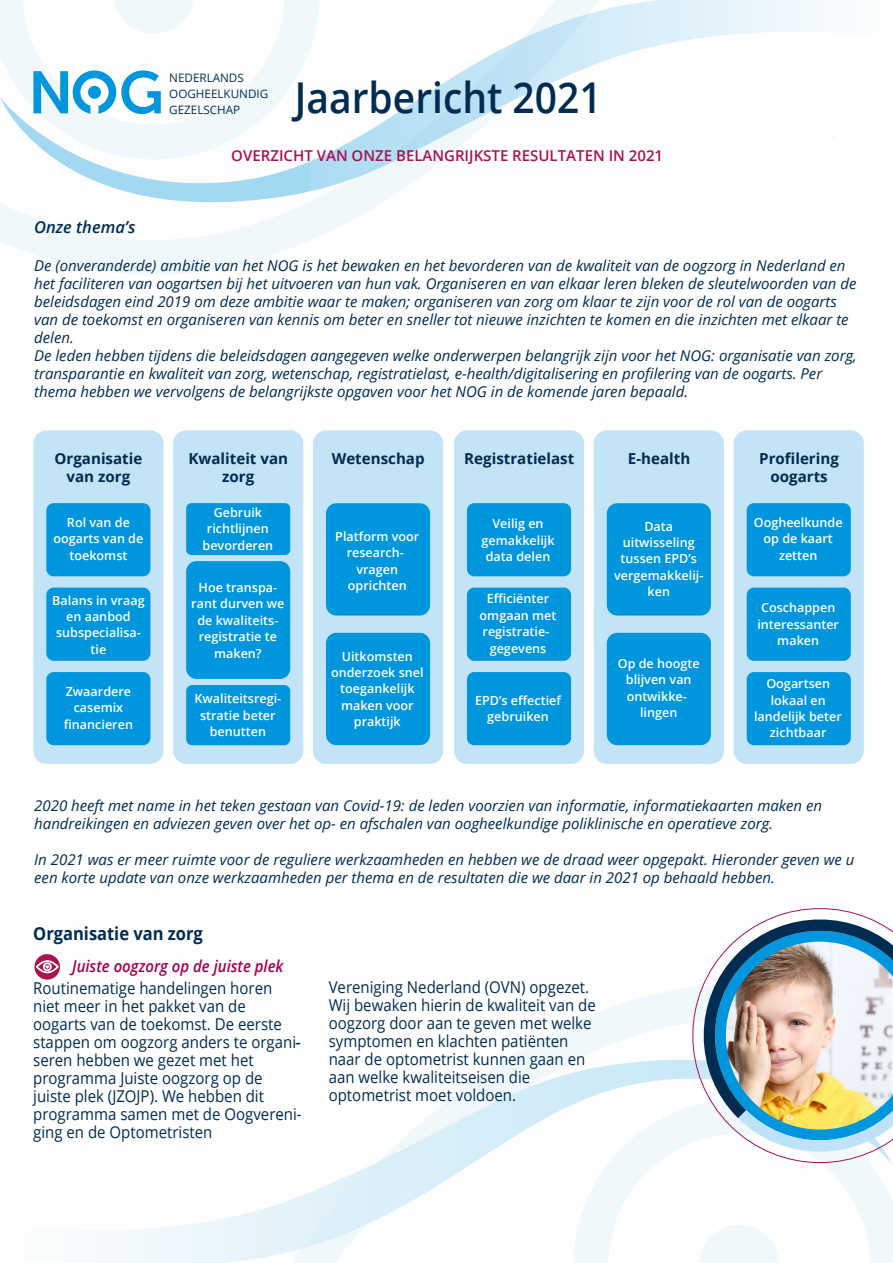
<style>
.page{position:relative;width:893px;height:1263px;background:#fff}
.page>*{position:absolute;margin:0;border:0;box-sizing:border-box;transform-origin:0 0}
.t1{font:600 42.45px "Open Sans";color:#002c51;scale:.92 1}
.t2{font:700 18px "Open Sans";color:#002c51;scale:.92 1}
.t3{font:italic 600 16.5px "Open Sans";color:#002c51}
.t4{font:16.35px/18px "Open Sans";color:#002c51;scale:.92 1}
.t5{font:italic 600 16.35px "Open Sans";color:#a50050;scale:.92 1}
.t6{font:700 15.15px/18.1px "Open Sans";color:#002c51;text-align:center}
.t7{font:italic 15px/18px "Open Sans";color:#002c51}
.t8{font:600 15px "Open Sans";color:#ab124f}
.t9{font:15px "Open Sans";color:#002c51}
.t10{font:600 12.6px/16.4px "Open Sans";color:#fff;text-align:center}
.t11{font:11.7px/16.2px "Open Sans";color:#002c51}
</style>
<div class="page">
<svg style="left:34px;top:956px;width:260px;height:307px"></svg>
<svg style="left:601px;top:0;width:233px;height:138px"></svg>
<svg style="left:0;top:0;width:601px;height:275px"></svg>
<svg style="left:0;top:0;width:320px;height:160px"></svg>
<svg style="left:113px;top:0;width:81px;height:34px"></svg>
<svg style="left:294px;top:984px;width:599px;height:279px"></svg>
<svg style="left:573px;top:1099px;width:320px;height:164px"></svg>
<svg style="left:699px;top:1225px;width:80px;height:38px"></svg>
<div style="left:34px;top:954px;width:26px;height:25px;background:#ab124f;border-radius:50%"></div>
<svg style="left:36px;top:960px;width:23px;height:13px"></svg>
<svg style="left:688px;top:984px;width:204px;height:184px"></svg>
<svg style="left:692px;top:908px;width:200px;height:255px"></svg>
<img style="left:726px;top:942px;width:166px;height:187px">
<div style="left:33px;top:430px;width:130px;height:334px;background:#c3e3f7;border-radius:13px"></div>
<div style="left:173px;top:430px;width:130px;height:334px;background:#c3e3f7;border-radius:13px"></div>
<div style="left:313px;top:430px;width:130px;height:334px;background:#c3e3f7;border-radius:13px"></div>
<div style="left:454px;top:430px;width:130px;height:334px;background:#c3e3f7;border-radius:13px"></div>
<div style="left:594px;top:430px;width:130px;height:334px;background:#c3e3f7;border-radius:13px"></div>
<div style="left:734px;top:430px;width:130px;height:334px;background:#c3e3f7;border-radius:13px"></div>
<div style="left:46px;top:503px;width:104px;height:73px;background:#0096dd;border-radius:7px"></div>
<div style="left:46px;top:588px;width:104px;height:73px;background:#0096dd;border-radius:7px"></div>
<div style="left:46px;top:672px;width:104px;height:73px;background:#0096dd;border-radius:7px"></div>
<div style="left:186px;top:503px;width:104px;height:52px;background:#0096dd;border-radius:5px"></div>
<div style="left:186px;top:561px;width:104px;height:118px;background:#0096dd;border-radius:10px"></div>
<div style="left:186px;top:685px;width:104px;height:60px;background:#0096dd;border-radius:6px"></div>
<div style="left:326px;top:503px;width:104px;height:112px;background:#0096dd;border-radius:10px"></div>
<div style="left:326px;top:633px;width:104px;height:112px;background:#0096dd;border-radius:10px"></div>
<div style="left:467px;top:503px;width:104px;height:73px;background:#0096dd;border-radius:7px"></div>
<div style="left:467px;top:588px;width:104px;height:73px;background:#0096dd;border-radius:7px"></div>
<div style="left:467px;top:672px;width:104px;height:73px;background:#0096dd;border-radius:7px"></div>
<div style="left:607px;top:503px;width:104px;height:112px;background:#0096dd;border-radius:10px"></div>
<div style="left:607px;top:633px;width:104px;height:112px;background:#0096dd;border-radius:10px"></div>
<div style="left:747px;top:503px;width:104px;height:73px;background:#0096dd;border-radius:7px"></div>
<div style="left:747px;top:588px;width:104px;height:73px;background:#0096dd;border-radius:7px"></div>
<div style="left:747px;top:672px;width:104px;height:73px;background:#0096dd;border-radius:7px"></div>
<svg style="left:33px;top:70px;width:128px;height:44px"></svg>
<p class="t11" style="left:169px;top:69px;width:100px">NEDERLANDS<br>OOGHEELKUNDIG<br>GEZELSCHAP</p>
<h1 class="t1" style="left:295px;top:69px;width:335px">Jaarbericht 2021</h1>
<p class="t8" style="left:231px;top:145px;width:433px">OVERZICHT VAN ONZE BELANGRIJKSTE RESULTATEN IN 2021</p>
<p class="t3" style="left:34px;top:215px;width:103px">Onze thema’s</p>
<p class="t7" style="left:34px;top:256px;width:824px">De (onveranderde) ambitie van het NOG is het bewaken en het bevorderen van de kwaliteit van de oogzorg in Nederland en het faciliteren van oogartsen bij het uitvoeren van hun vak. Organiseren en van elkaar leren bleken de sleutelwoorden van de beleidsdagen eind 2019 om deze ambitie waar te maken; organiseren van zorg om klaar te zijn voor de rol van de oogarts van de toekomst en organiseren van kennis om beter en sneller tot nieuwe inzichten te komen en die inzichten met elkaar te delen.<br>De leden hebben tijdens die beleidsdagen aangegeven welke onderwerpen belangrijk zijn voor het NOG: organisatie van zorg, transparantie en kwaliteit van zorg, wetenschap, registratielast, e-health/digitalisering en profilering van de oogarts. Per thema hebben we vervolgens de belangrijkste opgaven voor het NOG in de komende jaren bepaald.</p>
<p class="t6" style="left:54px;top:449px;width:89px">Organisatie van zorg</p>
<p class="t6" style="left:188px;top:449px;width:101px">Kwaliteit van zorg</p>
<p class="t6" style="left:332px;top:449px;width:94px">Wetenschap</p>
<p class="t6" style="left:464px;top:449px;width:112px">Registratielast</p>
<p class="t6" style="left:628px;top:449px;width:64px">E-health</p>
<p class="t6" style="left:759px;top:449px;width:81px">Profilering oogarts</p>
<p class="t10" style="left:53px;top:514px;width:91px">Rol van de oogarts van de toekomst</p>
<p class="t10" style="left:52px;top:592px;width:94px">Balans in vraag en aanbod subspecialisa&shy;tie</p>
<p class="t10" style="left:64px;top:683px;width:71px">Zwaardere casemix financieren</p>
<p class="t10" style="left:202px;top:504px;width:72px">Gebruik richtlijnen bevorderen</p>
<p class="t10" style="left:191px;top:579px;width:95px">Hoe transpa&shy;rant durven we de kwaliteits&shy;registratie te maken?</p>
<p class="t10" style="left:194px;top:690px;width:88px">Kwaliteitsregi&shy;stratie beter benutten</p>
<p class="t10" style="left:754px;top:514px;width:90px">Oogheelkunde op de kaart zetten</p>
<p class="t10" style="left:481px;top:515px;width:75px">Veilig en gemakkelijk data delen</p>
<p class="t10" style="left:480px;top:590px;width:78px">Efficiënter omgaan met registratie&shy;gegevens</p>
<p class="t10" style="left:475px;top:692px;width:88px">EPD’s effectief gebruiken</p>
<p class="t10" style="left:614px;top:518px;width:91px">Data uitwisseling tussen EPD’s vergemakkelij&shy;ken</p>
<p class="t10" style="left:335px;top:528px;width:86px">Platform voor research&shy;vragen oprichten</p>
<p class="t10" style="left:757px;top:599px;width:83px">Coschappen interessanter maken</p>
<p class="t10" style="left:754px;top:675px;width:89px">Oogartsen lokaal en landelijk beter zichtbaar</p>
<p class="t10" style="left:331px;top:647px;width:94px">Uitkomsten onderzoek snel toegankelijk maken voor praktijk</p>
<p class="t10" style="left:618px;top:655px;width:84px">Op de hoogte blijven van ontwikke&shy;lingen</p>
<p class="t7" style="left:34px;top:796px;width:789px">2020 heeft met name in het teken gestaan van Covid-19: de leden voorzien van informatie, informatiekaarten maken en handreikingen en adviezen geven over het op- en afschalen van oogheelkundige poliklinische en operatieve zorg.</p>
<p class="t7" style="left:34px;top:850px;width:822px">In 2021 was er meer ruimte voor de reguliere werkzaamheden en hebben we de draad weer opgepakt. Hieronder geven we u een korte update van onze werkzaamheden per thema en de resultaten die we daar in 2021 op behaald hebben.</p>
<p class="t2" style="left:33px;top:921px;width:186px">Organisatie van zorg</p>
<p class="t5" style="left:72px;top:955px;width:231px">Juiste oogzorg op de juiste plek</p>
<p class="t4" style="left:33px;top:979px;width:293px">Routinematige handelingen horen niet meer in het pakket van de oogarts van de toekomst. De eerste stappen om oogzorg anders te organi&shy;seren hebben we gezet met het programma Juiste oogzorg op de juiste plek (JZOJP). We hebben dit programma samen met de Oogvereni&shy;ging en de Optometristen</p>
<p class="t4" style="left:329px;top:978px;width:292px">Vereniging Nederland (OVN) opgezet.<br>Wij bewaken hierin de kwaliteit van de oogzorg door aan te geven met welke symptomen en klachten patiënten naar de optometrist kunnen gaan en aan welke kwaliteitseisen die optometrist moet voldoen.</p>
<p class="t9" style="left:295px;top:1032px;width:6px">-</p>
<p class="t9" style="left:278px;top:1104px;width:6px">-</p>
</div>
